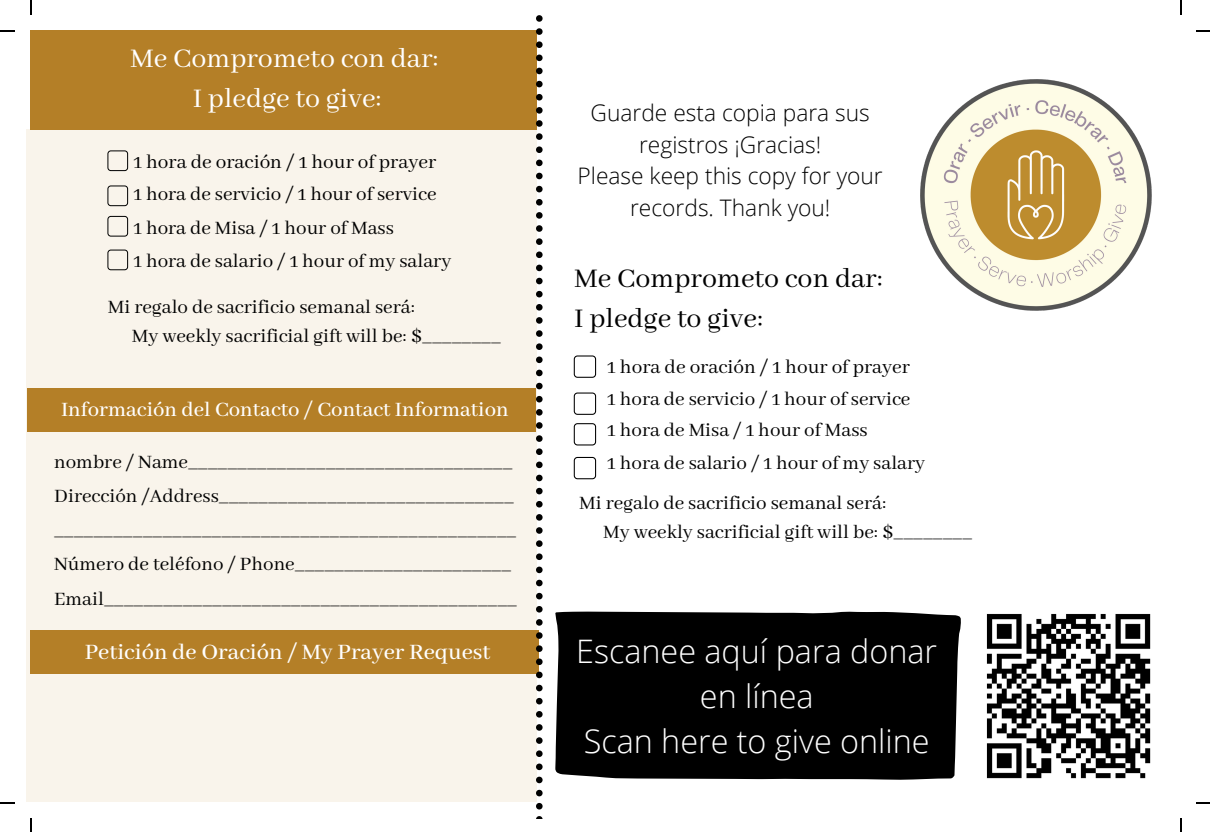
<style>
.page{position:relative;width:1210px;height:832px;background:#fff}
.page>*{position:absolute;margin:0;border:0;box-sizing:border-box;transform-origin:0 0}
.t1{font:300 32.38px/44.4px "Open Sans";color:#fff;text-align:center}
.t2{font:29.93px "Abhaya Libre";color:#fff}
.t3{font:29.93px "Abhaya Libre";color:#000}
.t4{font:500 24.5px "Abhaya Libre";color:#fff}
.t5{font:300 22.75px/31.5px "Open Sans";color:#000;text-align:center}
.t6{font:500 22.75px "Abhaya Libre";color:#fff}
.t7{font:21.18px "Abhaya Libre";color:#000}
.t8{font:21px/34.1px "Abhaya Libre";color:#000}
</style>
<div class="page">
<div style="left:27px;top:129px;width:510px;height:672px;background:#f9f4eb"></div>
<div style="left:27px;top:388px;width:509px;height:44px;background:#b47f27"></div>
<div style="left:30px;top:630px;width:509px;height:44px;background:#b47f27"></div>
<div style="left:30px;top:30px;width:506px;height:100px;background:#b47f27"></div>
<div style="left:107px;top:150px;width:21px;height:21px;border:1px solid #000;border-radius:3px"></div>
<div style="left:107px;top:185px;width:21px;height:21px;border:1px solid #000;border-radius:3px"></div>
<div style="left:107px;top:216px;width:21px;height:20px;border:1px solid #000;border-radius:3px"></div>
<div style="left:107px;top:249px;width:21px;height:21px;border:1px solid #000;border-radius:3px"></div>
<svg style="left:536px;top:15px;width:6px;height:803px"></svg>
<img style="left:986px;top:613px;width:165px;height:166px">
<div style="left:555px;top:611px;width:405px;height:168px;background:#000"></div>
<div style="left:573px;top:392px;width:23px;height:22px;border:1px solid #000;border-radius:3px"></div>
<div style="left:573px;top:355px;width:23px;height:22px;border:1px solid #000;border-radius:3px"></div>
<div style="left:573px;top:423px;width:23px;height:22px;border:1px solid #000;border-radius:3px"></div>
<div style="left:573px;top:457px;width:23px;height:22px;border:1px solid #000;border-radius:3px"></div>
<img style="left:920px;top:79px;width:232px;height:232px">
<svg style="left:30px;top:0;width:2px;height:14px"></svg>
<svg style="left:0;top:30px;width:14px;height:2px"></svg>
<svg style="left:1180px;top:0;width:1px;height:14px"></svg>
<svg style="left:1196px;top:30px;width:13px;height:2px"></svg>
<svg style="left:30px;top:818px;width:2px;height:13px"></svg>
<svg style="left:0;top:802px;width:14px;height:1px"></svg>
<svg style="left:1180px;top:818px;width:1px;height:13px"></svg>
<svg style="left:1196px;top:802px;width:13px;height:1px"></svg>
<p class="t2" style="left:130px;top:41px;width:310px">Me Comprometo con dar:</p>
<p class="t2" style="left:193px;top:82px;width:190px">I pledge to give:</p>
<p class="t7" style="left:133px;top:150px;width:304px">1 hora de oración / 1 hour of prayer</p>
<p class="t8" style="left:133px;top:178px;width:305px">1 hora de servicio / 1 hour of service</p>
<p class="t8" style="left:133px;top:211px;width:262px">1 hora de Misa / 1 hour of Mass</p>
<p class="t8" style="left:133px;top:245px;width:319px">1 hora de salario / 1 hour of my salary</p>
<p class="t8" style="left:108px;top:290px;width:308px">Mi regalo de sacrificio semanal será:</p>
<p class="t8" style="left:132px;top:319px;width:370px">My weekly sacrificial gift will be: $________</p>
<p class="t5" style="left:590px;top:97px;width:281px">Guarde esta copia para sus registros ¡Gracias!</p>
<p class="t5" style="left:577px;top:160px;width:306px">Please keep this copy for your records. Thank you!</p>
<p class="t3" style="left:574px;top:261px;width:310px">Me Comprometo con dar:</p>
<p class="t3" style="left:574px;top:302px;width:190px">I pledge to give:</p>
<p class="t7" style="left:607px;top:355px;width:304px">1 hora de oración / 1 hour of prayer</p>
<p class="t8" style="left:607px;top:382px;width:305px">1 hora de servicio / 1 hour of service</p>
<p class="t8" style="left:607px;top:413px;width:262px">1 hora de Misa / 1 hour of Mass</p>
<p class="t6" style="left:61px;top:396px;width:449px">Información del Contacto / Contact Information</p>
<p class="t8" style="left:54px;top:445px;width:461px">nombre / Name_________________________________<br>Dirección /Address______________________________</p>
<p class="t8" style="left:54px;top:513px;width:463px">_______________________________________________</p>
<p class="t8" style="left:54px;top:548px;width:458px">Número de teléfono / Phone______________________</p>
<p class="t8" style="left:54px;top:582px;width:464px">Email__________________________________________</p>
<p class="t4" style="left:85px;top:638px;width:407px">Petición de Oración / My Prayer Request</p>
<p class="t1" style="left:576px;top:628px;width:362px">Escanee aquí para donar en línea</p>
<p class="t1" style="left:583px;top:717px;width:347px">Scan here to give online</p>
<p class="t8" style="left:607px;top:447px;width:319px">1 hora de salario / 1 hour of my salary</p>
<p class="t8" style="left:579px;top:486px;width:308px">Mi regalo de sacrificio semanal será:</p>
<p class="t8" style="left:603px;top:515px;width:370px">My weekly sacrificial gift will be: $________</p>
</div>
